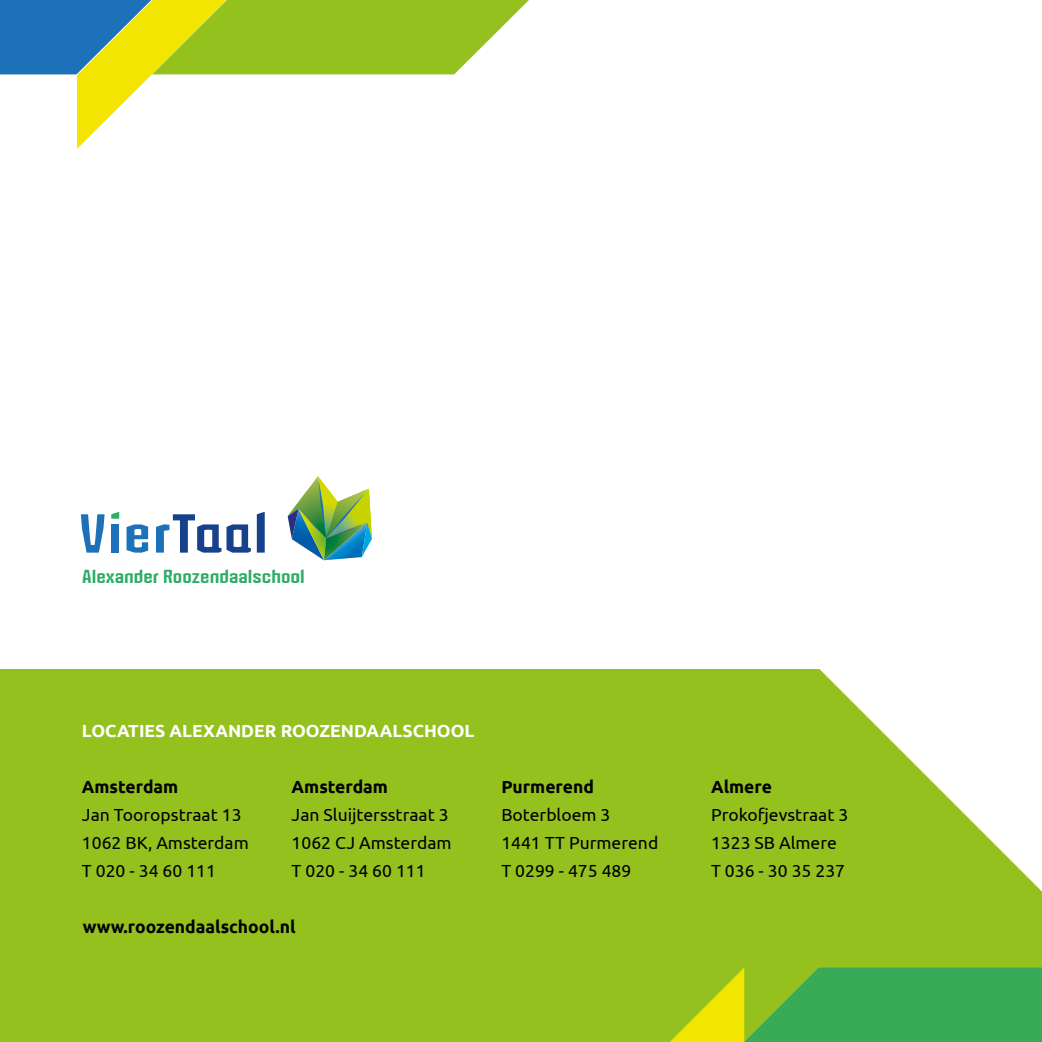
<style>
.page{position:relative;width:1042px;height:1042px;background:#fff}
.page>*{position:absolute;margin:0;border:0;box-sizing:border-box;transform-origin:0 0}
.t1{font:17.5px/28px "Ubuntu";color:#000}
.t2{font:700 17.5px "Ubuntu";color:#000}
.t3{font:700 17.5px "Ubuntu";color:#fff}
.t4{font:16.97px "Laserjerks";color:#2fac66}
</style>
<div class="page">
<div style="left:0;top:670px;width:1042px;height:372px;background:#95c11f"></div>
<svg style="left:820px;top:669px;width:222px;height:222px"></svg>
<svg style="left:0;top:0;width:529px;height:149px"></svg>
<svg style="left:670px;top:967px;width:372px;height:75px"></svg>
<div style="left:111px;top:524px;width:8px;height:28px;background:#1d71b8"></div>
<svg style="left:111px;top:512px;width:8px;height:7px"></svg>
<svg style="left:257px;top:512px;width:8px;height:40px"></svg>
<svg style="left:126px;top:524px;width:22px;height:28px"></svg>
<svg style="left:81px;top:514px;width:24px;height:38px"></svg>
<svg style="left:156px;top:514px;width:95px;height:38px"></svg>
<img style="left:288px;top:476px;width:84px;height:84px">
<p class="t4" style="left:82px;top:567px;width:224px">Alexander Roozendaalschool</p>
<p class="t3" style="left:82px;top:720px;width:394px">LOCATIES ALEXANDER ROOZENDAALSCHOOL</p>
<p class="t2" style="left:82px;top:776px;width:98px">Amsterdam</p>
<p class="t1" style="left:82px;top:800px;width:168px">Jan Tooropstraat 13<br>1062 BK, Amsterdam<br>T 020 - 34 60 111</p>
<p class="t2" style="left:292px;top:776px;width:98px">Amsterdam</p>
<p class="t1" style="left:292px;top:800px;width:161px">Jan Sluijtersstraat 3<br>1062 CJ Amsterdam<br>T 020 - 34 60 111</p>
<p class="t2" style="left:83px;top:916px;width:214px">www.roozendaalschool.nl</p>
<p class="t2" style="left:501px;top:776px;width:94px">Purmerend</p>
<p class="t1" style="left:501px;top:800px;width:158px">Boterbloem 3<br>1441 TT Purmerend<br>T 0299 - 475 489</p>
<p class="t2" style="left:711px;top:776px;width:62px">Almere</p>
<p class="t1" style="left:711px;top:800px;width:139px">Prokofjevstraat 3<br>1323 SB Almere<br>T 036 - 30 35 237</p>
</div>
